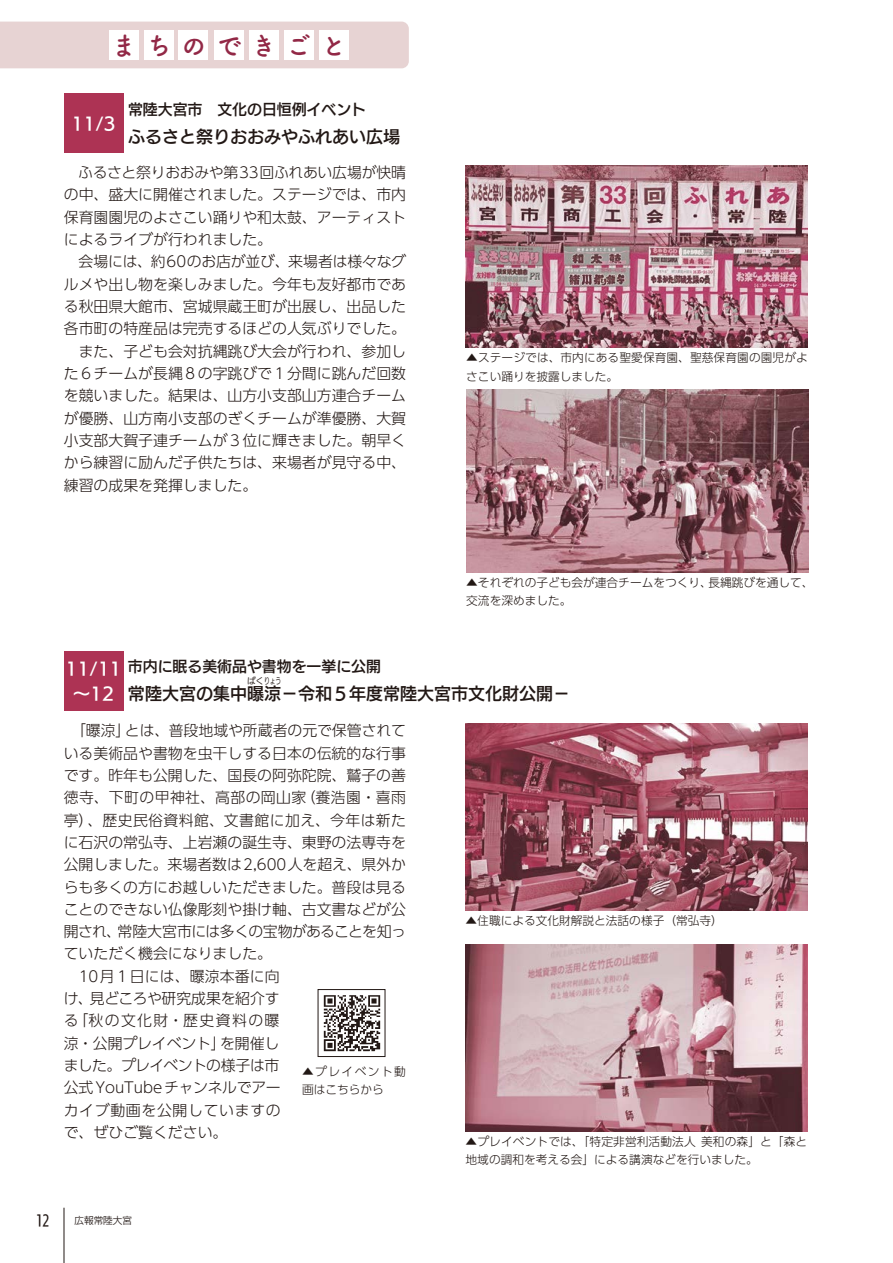
<style>
.page{position:relative;width:893px;height:1263px;background:#fff}
.page>*{position:absolute;margin:0;border:0;box-sizing:border-box;transform-origin:0 0}
.t1{font:25.5px "Tsuku A Rd Gothic Std B";letter-spacing:.37em;color:#922846}
.t2{font:16.95px "UD Kakugo Large Pr 6 N DB";color:#221815}
.t3{font:16.95px/24.5px "UD Kakugo Large Pr 6 N DB";color:#fff;text-align:center}
.t4{font:300 14.85px/22.4px "UD Shin Go Pr 6 N";color:#221815}
.t5{font:14.85px "UD Kakugo Large Pr 6 N DB";color:#221815}
.t6{font:14.85px "UD Kakugo Large Pr 6 N M";color:#221815}
.t7{font:300 11.7px/18px "UD Shin Go Pr 6 N";color:#221815}
.t8{font:300 11.7px/18px "UD Shin Go Pr 6 N";letter-spacing:.06em;color:#221815}
.t9{font:9.6px "UD Kakugo Large Pr 6 N R";color:#221815}
.t10{font:8.55px "UD Kakugo Large Pr 6 N DB";color:#221815}
</style>
<div class="page">
<div style="left:0;top:22px;width:409px;height:46px;background:#e7d3d3"></div>
<div style="left:109px;top:30px;width:30px;height:30px;background:#fff"></div>
<div style="left:144px;top:30px;width:29px;height:30px;background:#fff"></div>
<div style="left:214px;top:30px;width:29px;height:30px;background:#fff"></div>
<div style="left:249px;top:30px;width:30px;height:30px;background:#fff"></div>
<div style="left:284px;top:30px;width:30px;height:30px;background:#fff"></div>
<div style="left:320px;top:30px;width:29px;height:30px;background:#fff"></div>
<div style="left:178px;top:30px;width:30px;height:30px;background:#fff"></div>
<div style="left:64px;top:651px;width:59px;height:60px;background:#ad3354"></div>
<img style="left:466px;top:723px;width:342px;height:187px">
<img style="left:466px;top:944px;width:342px;height:187px">
<img style="left:323px;top:995px;width:58px;height:57px">
<div style="left:318px;top:989px;width:67px;height:68px;border:1px solid #221815"></div>
<div style="left:64px;top:94px;width:59px;height:59px;background:#ad3354"></div>
<img style="left:465px;top:165px;width:343px;height:183px">
<img style="left:466px;top:390px;width:342px;height:183px">
<hr style="left:64px;top:1208px;width:1px;height:55px;background:#221815">
<h1 class="t1" style="left:111px;top:25px;width:237px">まちのできごと</h1>
<p class="t5" style="left:128px;top:101px;width:240px">常陸大宮市　文化の日恒例イベント</p>
<p class="t2" style="left:128px;top:127px;width:274px">ふるさと祭りおおみやふれあい広場</p>
<p class="t4" style="left:64px;top:161px;width:344px">　ふるさと祭りおおみや第33回ふれあい広場が快晴の中、盛大に開催されました。ステージでは、市内保育園園児のよさこい踊りや和太鼓、アーティストによるライブが行われました。<br>　会場には、約60のお店が並び、来場者は様々なグルメや出し物を楽しみました。今年も友好都市である秋田県大館市、宮城県蔵王町が出展し、出品した各市町の特産品は完売するほどの人気ぶりでした。　また、子ども会対抗縄跳び大会が行われ、参加した６チームが長縄８の字跳びで１分間に跳んだ回数を競いました。結果は、山方小支部山方連合チームが優勝、山方南小支部のぎくチームが準優勝、大賀小支部大賀子連チームが３位に輝きました。朝早くから練習に励んだ子供たちは、来場者が見守る中、練習の成果を発揮しました。</p>
<p class="t3" style="left:72px;top:112px;width:46px">11/3</p>
<p class="t7" style="left:466px;top:349px;width:343px">▲ステージでは、市内にある聖愛保育園、聖慈保育園の園児がよさこい踊りを披露しました。</p>
<p class="t7" style="left:466px;top:573px;width:349px">▲それぞれの子ども会が連合チームをつくり、長縄跳びを通して、交流を深めました。</p>
<p class="t3" style="left:65px;top:657px;width:58px">11/11〜12</p>
<p class="t5" style="left:128px;top:659px;width:254px">市内に眠る美術品や書物を一挙に公開</p>
<p class="t10" style="left:247px;top:676px;width:36px">ばくりょう</p>
<p class="t4" style="left:64px;top:719px;width:344px">　「曝涼」とは、普段地域や所蔵者の元で保管されている美術品や書物を虫干しする日本の伝統的な行事です。昨年も公開した、国長の阿弥陀院、鷲子の善徳寺、下町の甲神社、高部の岡山家（養浩園・喜雨亭）、歴史民俗資料館、文書館に加え、今年は新たに石沢の常弘寺、上岩瀬の誕生寺、東野の法専寺を公開しました。来場者数は2,600人を超え、県外からも多くの方にお越しいただきました。普段は見ることのできない仏像彫刻や掛け軸、古文書などが公開され、常陸大宮市には多くの宝物があることを知っていただく機会になりました。<br>　10月１日には、曝涼本番に向<br>け、見どころや研究成果を紹介す<br>る「秋の文化財・歴史資料の曝<br>涼・公開プレイベント」を開催し<br>ました。プレイベントの様子は市<br>公式YouTubeチャンネルでアー<br>カイブ動画を公開していますの<br>で、ぜひご覧ください。</p>
<p class="t2" style="left:128px;top:684px;width:444px">常陸大宮の集中曝涼−令和５年度常陸大宮市文化財公開−</p>
<p class="t7" style="left:466px;top:911px;width:259px">▲住職による文化財解説と法話の様子（常弘寺）</p>
<p class="t8" style="left:302px;top:1062px;width:105px">▲プレイベント動画はこちらから</p>
<p class="t7" style="left:466px;top:1132px;width:343px">▲プレイベントでは、「特定非営利活動法人 美和の森」と「森と地域の調和を考える会」による講演などを行いました。</p>
<p class="t6" style="left:36px;top:1212px;width:16px">12</p>
<p class="t9" style="left:75px;top:1215px;width:59px">広報常陸大宮</p>
</div>
